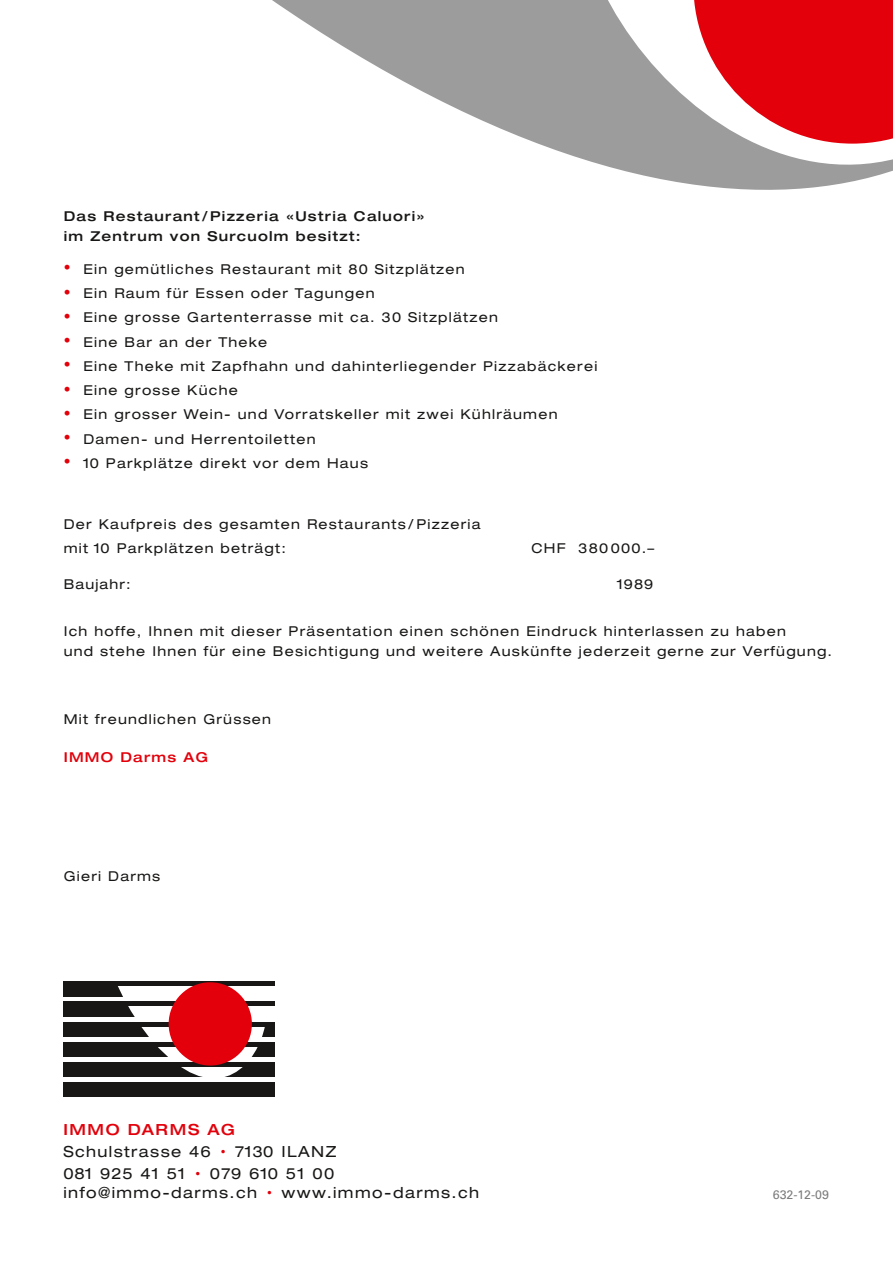
<style>
.page{position:relative;width:893px;height:1263px;background:#fff}
.page>*{position:absolute;margin:0;border:0;box-sizing:border-box;transform-origin:0 0}
.t1{font:expanded 15.3px/22px "Helvetica Neue LT Std";letter-spacing:.09em;color:#181716}
.t2{font:expanded 13.65px/24.3px "Helvetica Neue LT Std";letter-spacing:.09em;color:#181716}
.t3{font:500 expanded 13.65px/19.6px "Helvetica Neue LT Std";letter-spacing:.09em;color:#181716}
.t4{font:500 expanded 13.65px "Helvetica Neue LT Std";letter-spacing:.09em;color:#e3000b}
.t5{font:12.3px "Univers LT Pro 55 Roman";color:#7a7b7a}
.s1{color:#e3000b}
.s2{font-weight:500;color:#e3000b}
.s3{font-size:9.6px;color:#e3000b}
</style>
<div class="page">
<svg style="left:272px;top:0;width:621px;height:190px;fill:#9c9c9d"></svg>
<svg style="left:693px;top:0;width:200px;height:144px;background:#e42d36"></svg>
<div style="left:64px;top:982px;width:211px;height:14px;background:#181716"></div>
<div style="left:64px;top:1002px;width:211px;height:15px;background:#181716"></div>
<div style="left:64px;top:1022px;width:211px;height:15px;background:#181716"></div>
<div style="left:64px;top:1042px;width:211px;height:15px;background:#181716"></div>
<div style="left:64px;top:1062px;width:211px;height:15px;background:#181716"></div>
<div style="left:64px;top:1082px;width:211px;height:15px;background:#181716"></div>
<svg style="left:76px;top:981px;width:199px;height:96px"></svg>
<hr style="left:64px;top:982px;width:211px;height:4px;background:#181716">
<hr style="left:64px;top:1002px;width:211px;height:4px;background:#181716">
<hr style="left:64px;top:1022px;width:211px;height:4px;background:#181716">
<hr style="left:64px;top:1042px;width:211px;height:4px;background:#181716">
<hr style="left:64px;top:1062px;width:211px;height:4px;background:#181716">
<div style="left:169px;top:982px;width:83px;height:83px;background:#e3000b;border-radius:50%"></div>
<p class="t3" style="left:64px;top:206px;width:362px">Das Restaurant/Pizzeria «Ustria Caluori» im Zentrum von Surcuolm besitzt:</p>
<p class="t2" style="left:64px;top:257px;width:402px"><span class="s1">•</span> Ein gemütliches Restaurant mit 80 Sitzplätzen</p>
<p class="t2" style="left:64px;top:281px;width:312px"><span class="s1">•</span> Ein Raum für Essen oder Tagungen</p>
<p class="t2" style="left:64px;top:305px;width:436px"><span class="s1">•</span> Eine grosse Gartenterrasse mit ca. 30 Sitzplätzen</p>
<p class="t2" style="left:64px;top:329px;width:205px"><span class="s1">•</span> Eine Bar an der Theke</p>
<p class="t2" style="left:64px;top:354px;width:535px"><span class="s1">•</span> Eine Theke mit Zapfhahn und dahinterliegender Pizzabäckerei</p>
<p class="t2" style="left:64px;top:378px;width:176px"><span class="s1">•</span> Eine grosse Küche</p>
<p class="t2" style="left:64px;top:402px;width:495px"><span class="s1">•</span> Ein grosser Wein- und Vorratskeller mit zwei Kühlräumen</p>
<p class="t2" style="left:64px;top:426px;width:253px"><span class="s1">•</span> Damen- und Herrentoiletten</p>
<p class="t2" style="left:64px;top:450px;width:306px"><span class="s1">•</span> 10 Parkplätze direkt vor dem Haus</p>
<p class="t2" style="left:64px;top:511px;width:418px">Der Kaufpreis des gesamten Restaurants/Pizzeria mit 10 Parkplätzen beträgt:</p>
<p class="t2" style="left:532px;top:535px;width:124px">CHF 380000.–</p>
<p class="t2" style="left:64px;top:572px;width:69px">Baujahr:</p>
<p class="t2" style="left:617px;top:572px;width:38px">1989</p>
<p class="t2" style="left:64px;top:621px;width:770px;line-height:19.6px">Ich hoffe, Ihnen mit dieser Präsentation einen schönen Eindruck hinterlassen zu haben<br>und stehe Ihnen für eine Besichtigung und weitere Auskünfte jederzeit gerne zur Verfügung.</p>
<p class="t2" style="left:64px;top:707px;width:209px">Mit freundlichen Grüssen</p>
<p class="t4" style="left:64px;top:748px;width:146px">IMMO Darms AG</p>
<p class="t2" style="left:64px;top:863px;width:98px">Gieri Darms</p>
<p class="t1" style="left:64px;top:1118px;width:274px"><span class="s2">IMMO DARMS AG<br></span>Schulstrasse 46 <span class="s3">•</span> 7130 ILANZ<br>081 925 41 51 <span class="s3">•</span> 079 610 51 00</p>
<p class="t1" style="left:64px;top:1181px;width:417px">info@immo-darms.ch <span class="s3">•</span> www.immo-darms.ch</p>
<p class="t5" style="left:773px;top:1186px;width:58px">632-12-09</p>
</div>
